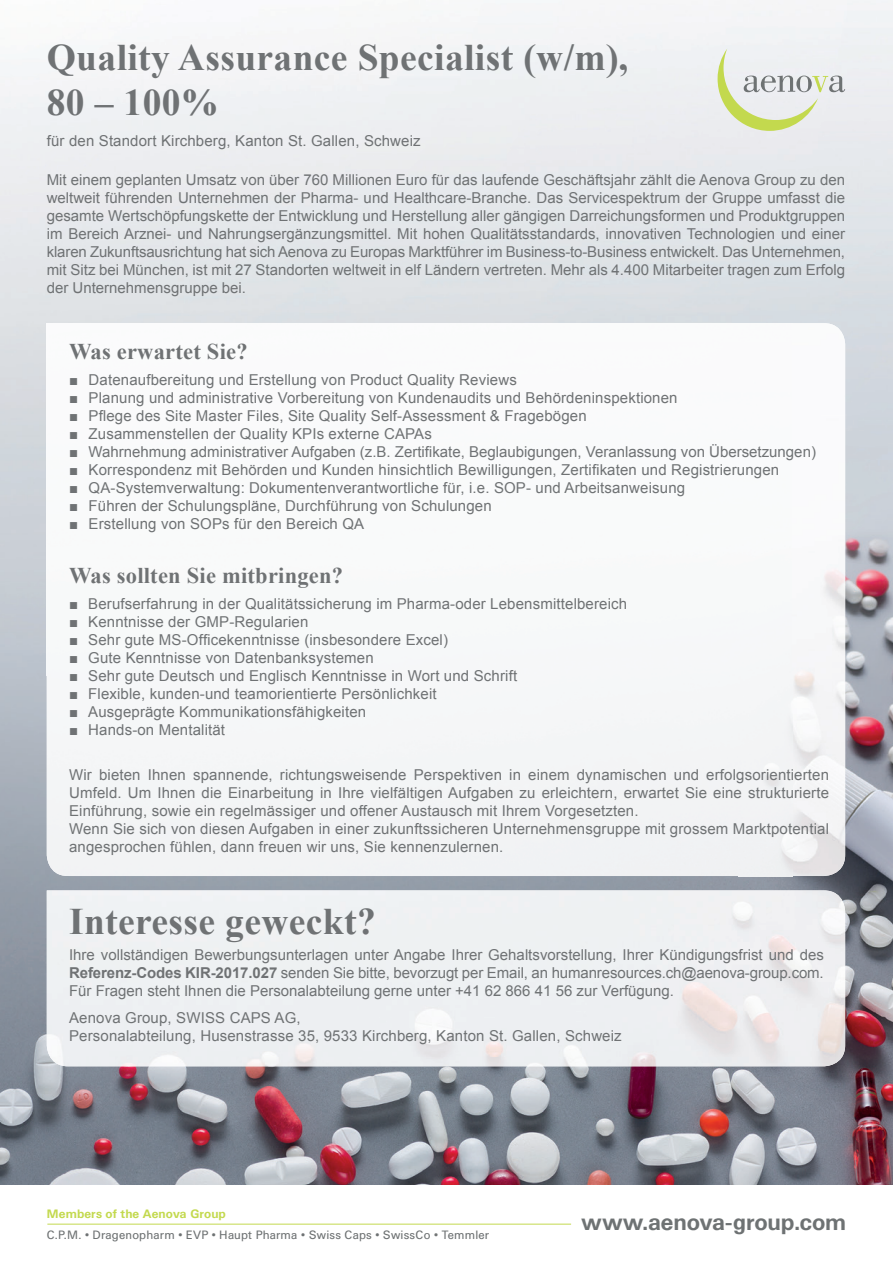
<style>
.page{position:relative;width:893px;height:1263px;background:#fff}
.page>*{position:absolute;margin:0;border:0;box-sizing:border-box;transform-origin:0 0}
.t1{font:700 37.5px/45px "Times New Roman";letter-spacing:.01em;color:#6f7274}
.t2{font:700 22.5px "Times New Roman";letter-spacing:.01em;color:#6f7274}
.t3{font:700 22.5px "Univers BQ";letter-spacing:-.005em;color:#6e7273}
.t4{font:15px/18px "Arial";letter-spacing:.01em;color:#6f7274;text-align:justify}
.t5{font:12px/21px "Univers BQ";letter-spacing:.01em;color:#6e7273}
.s1{font-weight:700}
.s2{font-weight:700;color:#c3d94e}
.s3{color:#727575}
</style>
<div class="page">
<img style="left:0;top:0;width:893px;height:1185px">
<svg style="left:47px;top:1223px;width:525px;height:2px"></svg>
<hr style="left:47px;top:1224px;width:524px;height:1px;background:#c3d94e">
<svg style="left:718px;top:49px;width:127px;height:82px;background:#e1e5d5"></svg>
<img style="left:47px;top:323px;width:798px;height:553px">
<img style="left:47px;top:890px;width:798px;height:176px">
<h1 class="t1" style="left:47px;top:34px;width:583px">Quality Assurance Specialist (w/m),<br>80 – 100%</h1>
<p class="t4" style="left:47px;top:132px;width:375px">für den Standort Kirchberg, Kanton St. Gallen, Schweiz</p>
<p class="t4" style="left:47px;top:171px;width:800px">Mit einem geplanten Umsatz von über 760 Millionen Euro für das laufende Geschäftsjahr zählt die Aenova Group zu den weltweit führenden Unternehmen der Pharma- und Healthcare-Branche. Das Servicespektrum der Gruppe umfasst die gesamte Wertschöpfungskette der Entwicklung und Herstellung aller gängigen Darreichungsformen und Produktgruppen im Bereich Arznei- und Nahrungsergänzungsmittel. Mit hohen Qualitätsstandards, innovativen Technologien und einer klaren Zukunftsausrichtung hat sich Aenova zu Europas Marktführer im Business-to-Business entwickelt. Das Unternehmen, mit Sitz bei München, ist mit 27 Standorten weltweit in elf Ländern vertreten. Mehr als 4.400 Mitarbeiter tragen zum Erfolg der Unternehmensgruppe bei.</p>
<h2 class="t2" style="left:69px;top:335px;width:180px">Was erwartet Sie?</h2>
<p class="t4" style="left:69px;top:371px;width:449px">■ Datenaufbereitung und Erstellung von Product Quality Reviews</p>
<p class="t4" style="left:69px;top:389px;width:610px">■ Planung und administrative Vorbereitung von Kundenaudits und Behördeninspektionen</p>
<p class="t4" style="left:69px;top:407px;width:519px">■ Pflege des Site Master Files, Site Quality Self-Assessment &amp; Fragebögen</p>
<p class="t4" style="left:69px;top:425px;width:364px">■ Zusammenstellen der Quality KPIs externe CAPAs</p>
<p class="t4" style="left:69px;top:443px;width:748px">■ Wahrnehmung administrativer Aufgaben (z.B. Zertifikate, Beglaubigungen, Veranlassung von Übersetzungen)</p>
<p class="t4" style="left:69px;top:461px;width:712px">■ Korrespondenz mit Behörden und Kunden hinsichtlich Bewilligungen, Zertifikaten und Registrierungen</p>
<p class="t4" style="left:69px;top:479px;width:618px">■ QA-Systemverwaltung: Dokumentenverantwortliche für, i.e. SOP- und Arbeitsanweisung</p>
<p class="t4" style="left:69px;top:497px;width:424px">■ Führen der Schulungspläne, Durchführung von Schulungen</p>
<p class="t4" style="left:69px;top:515px;width:297px">■ Erstellung von SOPs für den Bereich QA</p>
<h2 class="t2" style="left:69px;top:560px;width:276px">Was sollten Sie mitbringen?</h2>
<p class="t4" style="left:69px;top:595px;width:560px">■ Berufserfahrung in der Qualitätssicherung im Pharma-oder Lebensmittelbereich</p>
<p class="t4" style="left:69px;top:613px;width:241px">■ Kenntnisse der GMP-Regularien</p>
<p class="t4" style="left:69px;top:631px;width:380px">■ Sehr gute MS-Officekenntnisse (insbesondere Excel)</p>
<p class="t4" style="left:69px;top:649px;width:306px">■ Gute Kenntnisse von Datenbanksystemen</p>
<p class="t4" style="left:69px;top:667px;width:450px">■ Sehr gute Deutsch und Englisch Kenntnisse in Wort und Schrift</p>
<p class="t4" style="left:69px;top:685px;width:369px">■ Flexible, kunden-und teamorientierte Persönlichkeit</p>
<p class="t4" style="left:69px;top:703px;width:299px">■ Ausgeprägte Kommunikationsfähigkeiten</p>
<p class="t4" style="left:69px;top:721px;width:158px">■ Hands-on Mentalität</p>
<p class="t4" style="left:69px;top:765px;width:761px;text-align:left">Wir bieten Ihnen spannende, richtungsweisende Perspektiven in einem dynamischen und erfolgsorientierten Umfeld. Um Ihnen die Einarbeitung in Ihre vielfältigen Aufgaben zu erleichtern, erwartet Sie eine strukturierte Einführung, sowie ein regelmässiger und offener Austausch mit Ihrem Vorgesetzten.<br>Wenn Sie sich von diesen Aufgaben in einer zukunftssicheren Unternehmensgruppe mit grossem Marktpotential angesprochen fühlen, dann freuen wir uns, Sie kennenzulernen.</p>
<h1 class="t1" style="left:69px;top:898px;width:308px">Interesse geweckt?</h1>
<p class="t4" style="left:69px;top:946px;width:756px">Ihre vollständigen Bewerbungsunterlagen unter Angabe Ihrer Gehaltsvorstellung, Ihrer Kündigungsfrist und des <span class="s1">Referenz-Codes KIR-2017.027</span> senden Sie bitte, bevorzugt per Email, an humanresources.ch@aenova-group.com.<br>Für Fragen steht Ihnen die Personalabteilung gerne unter +41 62 866 41 56 zur Verfügung.</p>
<p class="t4" style="left:69px;top:1009px;width:554px">Aenova Group, SWISS CAPS AG,<br>Personalabteilung, Husenstrasse 35, 9533 Kirchberg, Kanton St. Gallen, Schweiz</p>
<p class="t5" style="left:47px;top:1204px;width:444px"><span class="s2">Members of the Aenova Group<br></span>C.P.M. • Dragenopharm • EVP • Haupt Pharma • Swiss Caps • SwissCo <span class="s3">•</span> Temmler</p>
<h2 class="t3" style="left:581px;top:1209px;width:266px">www.aenova-group.com</h2>
</div>
